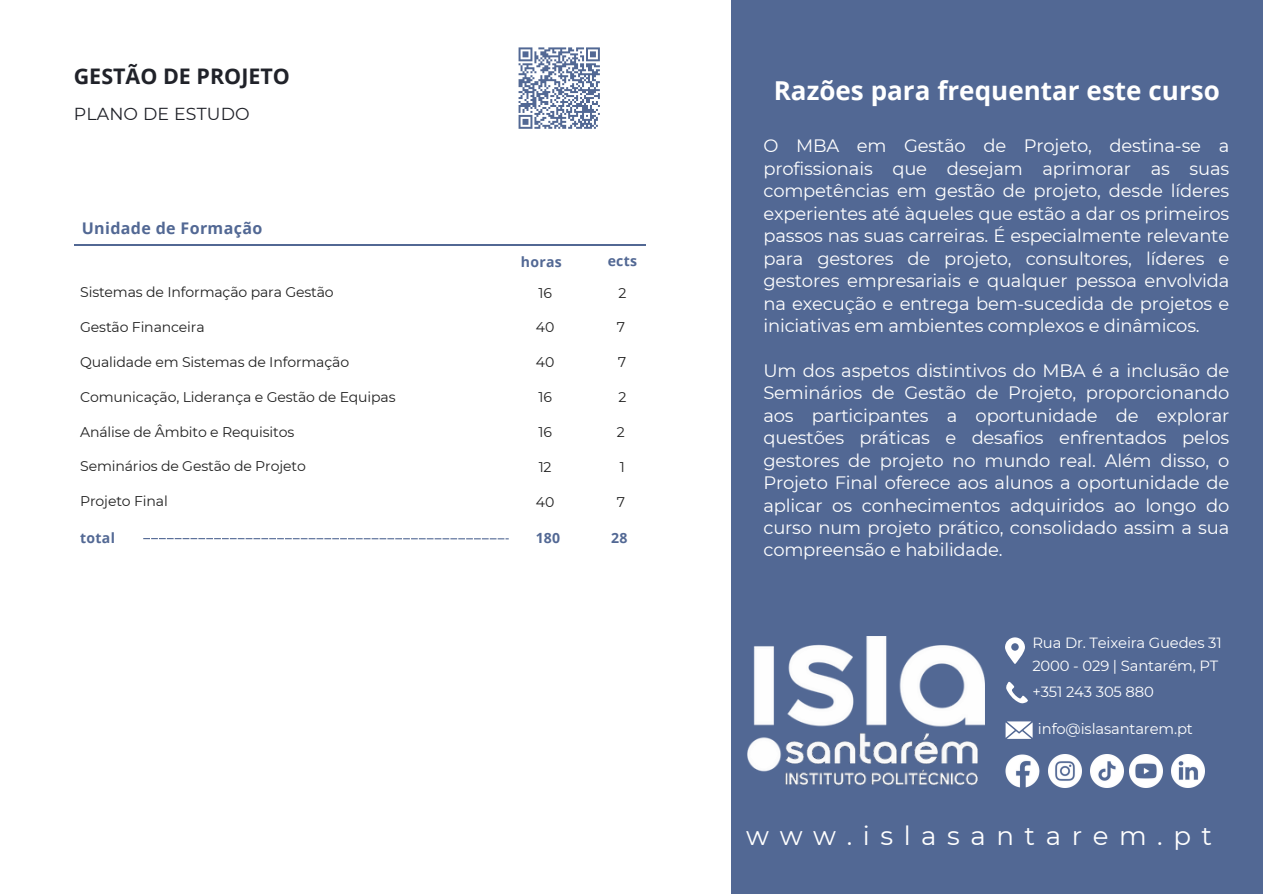
<style>
.page{position:relative;width:1263px;height:894px;background:#fff}
.page>*{position:absolute;margin:0;border:0;box-sizing:border-box;transform-origin:0 0}
.t1{font:700 26.1px "Open Sans";color:#fff}
.t2{font:26.1px "Montserrat";letter-spacing:.405em;color:#fff}
.t3{font:700 21.45px "Open Sans";color:#202229}
.t4{font:18px/22.5px "Montserrat";letter-spacing:-.01em;color:#fff;text-align:justify}
.t5{font:17.4px "Montserrat";letter-spacing:.01em;color:#202229}
.t6{font:700 16.05px "Open Sans";letter-spacing:.02em;color:#526894}
.t7{font:14.7px "Montserrat";letter-spacing:-.01em;color:#fff}
.t8{font:14.1px "Montserrat";letter-spacing:-.01em;color:#212121}
.t9{font:700 14.1px "Open Sans";letter-spacing:.02em;color:#526894}
</style>
<div class="page">
<div style="left:732px;top:0;width:531px;height:893px;background:#526894"></div>
<svg style="left:143px;top:538px;width:366px;height:1px"></svg>
<svg style="left:518px;top:47px;width:82px;height:82px"></svg>
<svg style="left:1005px;top:637px;width:20px;height:26px"></svg>
<svg style="left:1006px;top:681px;width:21px;height:22px"></svg>
<svg style="left:1005px;top:721px;width:28px;height:17px"></svg>
<img style="left:1005px;top:754px;width:34px;height:33px">
<img style="left:1048px;top:754px;width:33px;height:33px">
<img style="left:1090px;top:754px;width:34px;height:33px">
<img style="left:1129px;top:754px;width:34px;height:33px">
<img style="left:1171px;top:754px;width:34px;height:33px">
<img style="left:753px;top:636px;width:231px;height:91px">
<img style="left:785px;top:733px;width:193px;height:52px">
<img style="left:747px;top:737px;width:34px;height:35px">
<hr style="left:74px;top:245px;width:572px;height:1px;background:#526894">
<p class="t3" style="left:74px;top:61px;width:218px">GESTÃO DE PROJETO</p>
<p class="t5" style="left:74px;top:103px;width:177px">PLANO DE ESTUDO</p>
<h3 class="t6" style="left:82px;top:216px;width:182px">Unidade de Formação</h3>
<h4 class="t8" style="left:80px;top:283px;width:255px">Sistemas de Informação para Gestão</h4>
<p class="t8" style="left:80px;top:318px;width:126px">Gestão Financeira</p>
<h6 class="t9" style="left:521px;top:251px;width:42px">horas</h6>
<p class="t8" style="left:538px;top:284px;width:15px">16</p>
<p class="t9" style="left:608px;top:251px;width:31px">ects</p>
<p class="t8" style="left:618px;top:284px;width:9px">2</p>
<p class="t8" style="left:536px;top:318px;width:20px">40</p>
<p class="t8" style="left:617px;top:318px;width:10px">7</p>
<p class="t8" style="left:80px;top:353px;width:270px">Qualidade em Sistemas de Informação</p>
<p class="t8" style="left:536px;top:353px;width:20px">40</p>
<p class="t8" style="left:80px;top:388px;width:317px">Comunicação, Liderança e Gestão de Equipas</p>
<p class="t8" style="left:538px;top:388px;width:15px">16</p>
<p class="t8" style="left:618px;top:388px;width:9px">2</p>
<p class="t8" style="left:80px;top:423px;width:216px">Análise de Âmbito e Requisitos</p>
<p class="t8" style="left:538px;top:423px;width:15px">16</p>
<p class="t8" style="left:617px;top:423px;width:9px">2</p>
<p class="t8" style="left:80px;top:457px;width:227px">Seminários de Gestão de Projeto</p>
<p class="t8" style="left:80px;top:492px;width:89px">Projeto Final</p>
<p class="t8" style="left:539px;top:458px;width:14px">12</p>
<p class="t8" style="left:620px;top:458px;width:7px">1</p>
<p class="t8" style="left:536px;top:492px;width:20px">40</p>
<p class="t8" style="left:617px;top:492px;width:10px">7</p>
<p class="t9" style="left:80px;top:528px;width:36px">total</p>
<p class="t9" style="left:536px;top:527px;width:26px">180</p>
<p class="t9" style="left:611px;top:527px;width:18px">28</p>
<p class="t1" style="left:774px;top:72px;width:448px">Razões para frequentar este curso</p>
<p class="t4" style="left:763px;top:135px;width:467px">O MBA em Gestão de Projeto, destina-se a profissionais que desejam aprimorar as suas competências em gestão de projeto, desde líderes experientes até àqueles que estão a dar os primeiros passos nas suas carreiras. É especialmente relevante para gestores de projeto, consultores, líderes e gestores empresariais e qualquer pessoa envolvida na execução e entrega bem-sucedida de projetos e iniciativas em ambientes complexos e dinâmicos.</p>
<p class="t4" style="left:763px;top:359px;width:467px">Um dos aspetos distintivos do MBA é a inclusão de Seminários de Gestão de Projeto, proporcionando aos participantes a oportunidade de explorar questões práticas e desafios enfrentados pelos gestores de projeto no mundo real. Além disso, o Projeto Final oferece aos alunos a oportunidade de aplicar os conhecimentos adquiridos ao longo do curso num projeto prático, consolidado assim a sua compreensão e habilidade.</p>
<h1 class="t7" style="left:1032px;top:634px;width:191px">Rua Dr. Teixeira Guedes 31</h1>
<h5 class="t7" style="left:1032px;top:656px;width:187px">2000 - 029 | Santarém, PT</h5>
<h5 class="t7" style="left:1032px;top:683px;width:123px">+351 243 305 880</h5>
<p class="t7" style="left:1038px;top:719px;width:156px">info@islasantarem.pt</p>
<p class="t2" style="left:746px;top:819px;width:467px">www.islasantarem.pt</p>
</div>
